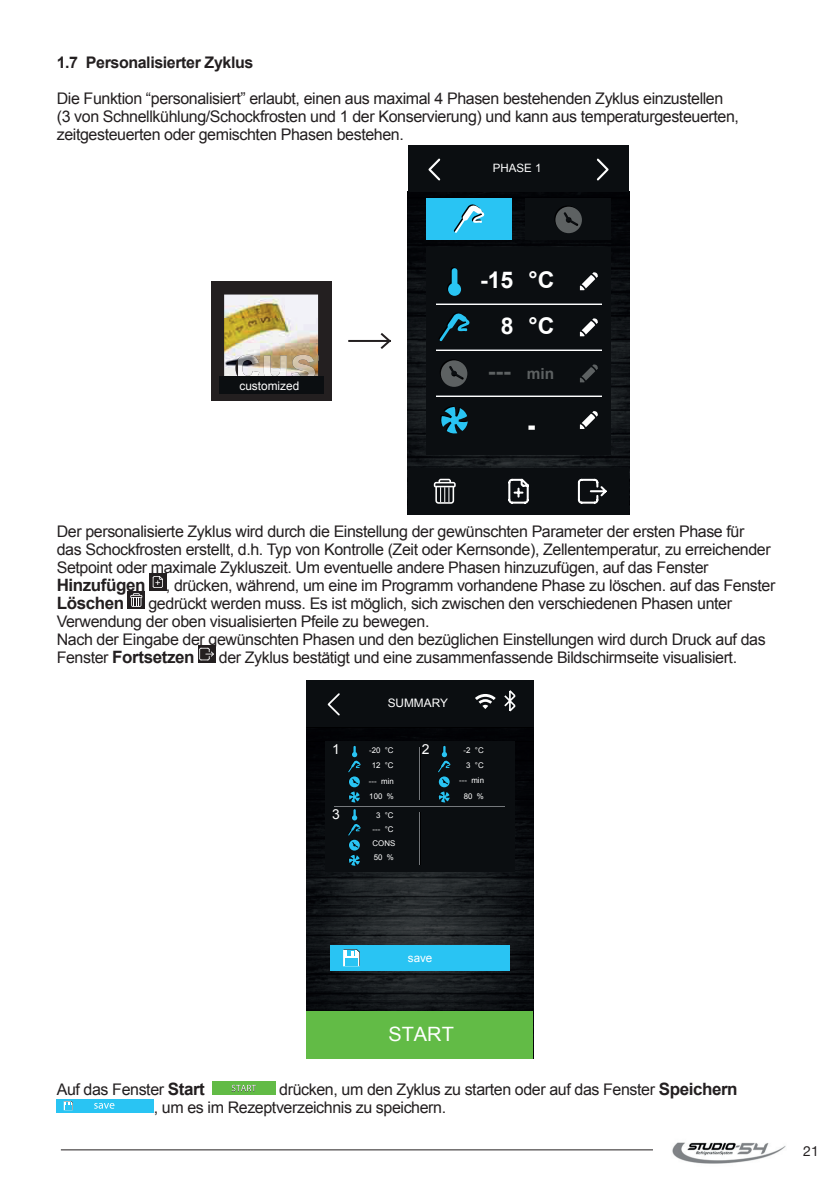
<style>
.page{position:relative;width:840px;height:1191px;background:#fff}
.page>*{position:absolute;margin:0;border:0;box-sizing:border-box;transform-origin:0 0}
.t1{font:700 23px/45.6px "Arial";color:#fff;text-align:right}
.t2{font:19.8px "Arial";color:#fff}
.t3{font:700 17px "Arial";letter-spacing:-.025em;color:#231f20}
.t4{font:16px/18px "Arial";letter-spacing:-.025em;color:#231f20}
.t5{font:700 16px "Arial";letter-spacing:-.025em;color:#231f20}
.t6{font:14px "Helvetica Neue";color:#231f20}
.t7{font:13.8px "Arial";color:#fff}
.t8{font:11.8px "Arial";color:#fff}
.t9{font:11.6px "Arial";color:#fff}
.t10{font:7.8px "Arial";color:#fff}
.s1{color:#5d6162}
.s2{font-size:15.4px;color:#5d6162}
.s3{font-weight:700;font-size:17px}
.s4{font-weight:400;font-size:16px}
</style>
<div class="page">
<img style="left:672px;top:1142px;width:114px;height:22px">
<hr style="left:61px;top:1149px;width:591px;height:1px;background:#231f20">
<hr style="left:348px;top:340px;width:43px;height:2px;background:#231f20">
<svg style="left:378px;top:333px;width:13px;height:16px"></svg>
<img style="left:407px;top:192px;width:221px;height:276px">
<div style="left:426px;top:199px;width:85px;height:41px;background:#29c4f3"></div>
<svg style="left:453px;top:204px;width:32px;height:29px"></svg>
<div style="left:525px;top:199px;width:85px;height:41px;background:#0b0e11"></div>
<svg style="left:554px;top:206px;width:27px;height:27px"></svg>
<div style="left:555px;top:468px;width:73px;height:46px;background:#0b0e11"></div>
<div style="left:573px;top:146px;width:55px;height:46px;background:#0b0e11"></div>
<svg style="left:596px;top:158px;width:13px;height:23px"></svg>
<div style="left:407px;top:146px;width:56px;height:46px;background:#0b0e11"></div>
<div style="left:407px;top:468px;width:74px;height:46px;background:#0b0e11"></div>
<div style="left:481px;top:468px;width:74px;height:46px;background:#0b0e11"></div>
<svg style="left:508px;top:478px;width:21px;height:26px"></svg>
<svg style="left:433px;top:479px;width:22px;height:25px"></svg>
<div style="left:463px;top:146px;width:110px;height:46px;background:#0b0e11"></div>
<div style="left:426px;top:247px;width:184px;height:207px;background:#0b0e11"></div>
<svg style="left:577px;top:478px;width:30px;height:26px"></svg>
<hr style="left:436px;top:396px;width:165px;height:1px;background:#75787c">
<hr style="left:436px;top:304px;width:165px;height:1px;background:#fff">
<hr style="left:436px;top:303px;width:165px;height:1px;background:#75787c">
<svg style="left:580px;top:364px;width:17px;height:18px"></svg>
<svg style="left:440px;top:406px;width:27px;height:28px"></svg>
<svg style="left:528px;top:425px;width:6px;height:5px"></svg>
<svg style="left:579px;top:411px;width:18px;height:18px"></svg>
<svg style="left:579px;top:272px;width:18px;height:18px"></svg>
<svg style="left:447px;top:267px;width:14px;height:29px"></svg>
<hr style="left:436px;top:350px;width:165px;height:1px;background:#75787c">
<svg style="left:579px;top:318px;width:18px;height:18px"></svg>
<svg style="left:439px;top:313px;width:31px;height:29px"></svg>
<svg style="left:440px;top:359px;width:27px;height:28px"></svg>
<svg style="left:428px;top:158px;width:13px;height:23px"></svg>
<div style="left:211px;top:281px;width:120px;height:119px;background:#231f20"></div>
<img style="left:224px;top:294px;width:94px;height:82px">
<img style="left:238px;top:355px;width:80px;height:21px">
<div style="left:219px;top:376px;width:104px;height:17px;background:#0b0e11"></div>
<div style="left:149px;top:573px;width:17px;height:17px;background:#231f20"></div>
<svg style="left:153px;top:576px;width:10px;height:12px"></svg>
<div style="left:128px;top:591px;width:17px;height:17px;background:#231f20"></div>
<svg style="left:130px;top:593px;width:12px;height:14px"></svg>
<svg style="left:198px;top:645px;width:17px;height:17px"></svg>
<svg style="left:199px;top:648px;width:15px;height:12px"></svg>
<img style="left:306px;top:728px;width:227px;height:283px">
<div style="left:306px;top:680px;width:57px;height:47px;background:#0b0e11"></div>
<div style="left:363px;top:680px;width:170px;height:47px;background:#0b0e11"></div>
<svg style="left:327px;top:693px;width:13px;height:23px"></svg>
<svg style="left:504px;top:690px;width:12px;height:22px"></svg>
<svg style="left:475px;top:694px;width:20px;height:15px"></svg>
<div style="left:306px;top:1011px;width:227px;height:47px;background:#62bb46"></div>
<div style="left:325px;top:741px;width:189px;height:130px;background:#0b0e11"></div>
<hr style="left:334px;top:806px;width:170px;height:1px;background:#75787c">
<svg style="left:348px;top:745px;width:103px;height:121px"></svg>
<div style="left:330px;top:945px;width:179px;height:26px;background:#29c4f3"></div>
<svg style="left:343px;top:949px;width:17px;height:17px"></svg>
<div style="left:212px;top:1081px;width:63px;height:13px;background:#62bb46"></div>
<svg style="left:231px;top:1084px;width:25px;height:7px"></svg>
<div style="left:57px;top:1099px;width:97px;height:13px;background:#29c4f3"></div>
<svg style="left:94px;top:1103px;width:20px;height:5px"></svg>
<svg style="left:64px;top:1101px;width:9px;height:9px"></svg>
<p class="t5" style="left:57px;top:52px;width:198px">1.7 Personalisierter Zyklus</p>
<p class="t4" style="left:57px;top:90px;width:683px">Die Funktion “personalisiert” erlaubt, einen aus maximal 4 Phasen bestehenden Zyklus einzustellen (3 von Schnellkühlung/Schockfrosten und 1 der Konservierung) und kann aus temperaturgesteuerten, zeitgesteuerten oder gemischten Phasen bestehen.</p>
<p class="t8" style="left:239px;top:377px;width:61px">customized</p>
<p class="t9" style="left:492px;top:161px;width:50px">PHASE 1</p>
<h1 class="t1" style="left:480px;top:258px;width:76px">-15 °C<br>8 °C <span class="s1">---</span> <span class="s2">min</span></h1>
<p class="t4" style="left:57px;top:522px;width:719px">Der personalisierte Zyklus wird durch die Einstellung der gewünschten Parameter der ersten Phase für<br>das Schockfrosten erstellt, d.h. Typ von Kontrolle (Zeit oder Kernsonde), Zellentemperatur, zu erreichender Setpoint oder maximale Zykluszeit. Um eventuelle andere Phasen hinzuzufügen, auf das Fenster <span class="s3">Hinzufügen</span> , drücken, während, um eine im Programm vorhandene Phase zu löschen. auf das Fenster</p>
<p class="t3" style="left:57px;top:591px;width:69px">Löschen</p>
<p class="t4" style="left:57px;top:594px;width:710px;text-indent:92px">gedrückt werden muss. Es ist möglich, sich zwischen den verschiedenen Phasen unter<br>Verwendung der oben visualisierten Pfeile zu bewegen.<br>Nach der Eingabe der gewünschten Phasen und den bezüglichen Einstellungen wird durch Druck auf das</p>
<p class="t3" style="left:57px;top:645px;width:139px"><span class="s4">Fenster</span> Fortsetzen</p>
<p class="t4" style="left:219px;top:648px;width:519px">der Zyklus bestätigt und eine zusammenfassende Bildschirmseite visualisiert.</p>
<p class="t9" style="left:387px;top:695px;width:62px">SUMMARY</p>
<p class="t7" style="left:332px;top:740px;width:9px">1</p>
<p class="t10" style="left:369px;top:745px;width:26px">-20 °C</p>
<p class="t7" style="left:421px;top:740px;width:9px">2</p>
<p class="t10" style="left:463px;top:745px;width:22px">-2 °C</p>
<p class="t7" style="left:332px;top:804px;width:9px">3</p>
<p class="t10" style="left:371px;top:760px;width:23px">12 °C</p>
<p class="t10" style="left:369px;top:775px;width:26px">--- min</p>
<p class="t10" style="left:369px;top:791px;width:26px">100 %</p>
<p class="t10" style="left:376px;top:809px;width:19px">3 °C</p>
<p class="t10" style="left:372px;top:824px;width:23px">--- °C</p>
<p class="t10" style="left:372px;top:838px;width:24px">CONS</p>
<p class="t10" style="left:373px;top:852px;width:22px">50 %</p>
<p class="t10" style="left:466px;top:760px;width:19px">3 °C</p>
<p class="t10" style="left:459px;top:775px;width:26px">--- min</p>
<p class="t10" style="left:463px;top:791px;width:22px">80 %</p>
<p class="t9" style="left:407px;top:950px;width:26px">save</p>
<p class="t2" style="left:388px;top:1021px;width:67px">START</p>
<p class="t4" style="left:57px;top:1080px;width:150px">Auf das Fenster <span class="s3">Start</span></p>
<p class="t4" style="left:154px;top:1080px;width:585px;text-indent:125px">drücken, um den Zyklus zu starten oder auf das Fenster <span class="s3">Speichern </span>, um es im Rezeptverzeichnis zu speichern.</p>
<p class="t6" style="left:802px;top:1141px;width:17px">21</p>
</div>
